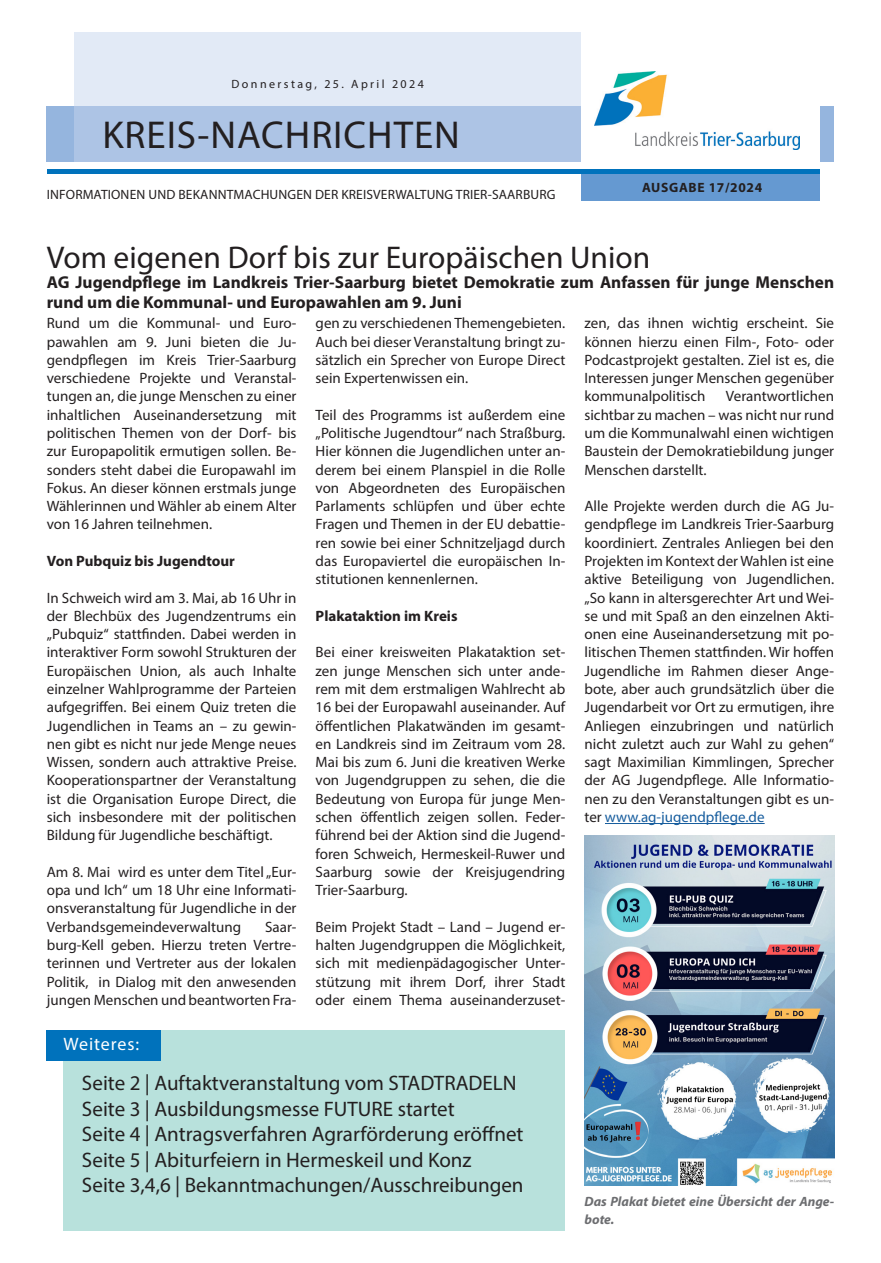
<style>
.page{position:relative;width:881px;height:1263px;background:#fff}
.page>*{position:absolute;margin:0;border:0;box-sizing:border-box;transform-origin:0 0}
.t1{font:39px "Myriad Pro";letter-spacing:.025em;color:#231f20}
.Headline{font:31.5px "Myriad Pro";color:#231f20}
.Inhaltsverzeichnis{font:21px "Myriad Pro";color:#231f20}
.t2{font:18px "Myriad Pro";letter-spacing:.05em;color:#fff}
.Subline{font:700 17.25px/20.2px "Myriad Pro";color:#231f20}
.Fließtext{font:15px/18.3px "Myriad Pro";color:#231f20;text-align:justify}
.Fließtext-2{font:700 15px "Myriad Pro";color:#231f20}
.t3{font:13.5px "Myriad Pro";letter-spacing:.01em;color:#231f20}
.Bilduntertitel{font:italic 700 13.5px/18.3px "Myriad Pro";color:#6c6d70}
.t4{font:700 13.5px "Myriad Pro";letter-spacing:.05em;color:#231f20}
.t5{font:12px "Myriad Pro";letter-spacing:.2em;color:#231f20}
.s1{color:#175d9e}
</style>
<div class="page">
<div style="left:47px;top:106px;width:786px;height:56px;background:#95b5de"></div>
<svg style="left:74px;top:32px;width:506px;height:130px;background:#cbd9ee"></svg>
<div style="left:580px;top:0;width:239px;height:193px;background:#fff"></div>
<div style="left:580px;top:172px;width:239px;height:28px;background:#6599d1"></div>
<hr style="left:47px;top:169px;width:772px;height:4px;background:#0072bc">
<img style="left:594px;top:71px;width:205px;height:79px">
<div style="left:63px;top:1030px;width:502px;height:201px;background:#b8e1dc"></div>
<div style="left:46px;top:1030px;width:115px;height:30px;background:#0072bc"></div>
<hr style="left:604px;top:823px;width:160px;height:1px;background:#175d9e">
<img style="left:584px;top:836px;width:249px;height:350px">
<p class="t5" style="left:231px;top:77px;width:194px">Donnerstag, 25. April 2024</p>
<h1 class="t1" style="left:102px;top:111px;width:359px">KREIS-NACHRICHTEN</h1>
<p class="t3" style="left:47px;top:186px;width:510px">INFORMATIONEN UND BEKANNTMACHUNGEN DER KREISVERWALTUNG TRIER-SAARBURG</p>
<p class="t4" style="left:642px;top:179px;width:121px">AUSGABE 17/2024</p>
<p class="Headline" style="left:47px;top:238px;width:604px">Vom eigenen Dorf bis zur Europäischen Union</p>
<p class="Subline" style="left:47px;top:271px;width:788px">AG Jugendpflege im Landkreis Trier-Saarburg bietet Demokratie zum Anfassen für junge Menschen rund um die Kommunal- und Europawahlen am 9. Juni</p>
<p class="Fließtext" style="left:315px;top:314px;width:251px">gen zu verschiedenen Themengebieten.<br>Auch bei dieser Veranstaltung bringt zu&shy;sätzlich ein Sprecher von Europe Direct sein Expertenwissen ein.</p>
<p class="Fließtext" style="left:315px;top:405px;width:251px">Teil des Programms ist außerdem eine „Politische Jugendtour“ nach Straßburg.<br>Hier können die Jugendlichen unter an&shy;derem bei einem Planspiel in die Rolle von Abgeordneten des Europäischen Parlaments schlüpfen und über echte Fragen und Themen in der EU debattie&shy;ren sowie bei einer Schnitzeljagd durch das Europaviertel die europäischen In&shy;stitutionen kennenlernen.</p>
<p class="Fließtext-2" style="left:315px;top:606px;width:143px">Plakataktion im Kreis</p>
<p class="Fließtext" style="left:315px;top:643px;width:251px">Bei einer kreisweiten Plakataktion set&shy;zen junge Menschen sich unter ande&shy;rem mit dem erstmaligen Wahlrecht ab 16 bei der Europawahl auseinander. Auf öffentlichen Plakatwänden im gesamt&shy;en Landkreis sind im Zeitraum vom 28.<br>Mai bis zum 6. Juni die kreativen Werke von Jugendgruppen zu sehen, die die Bedeutung von Europa für junge Men&shy;schen öffentlich zeigen sollen. Feder&shy;führend bei der Aktion sind die Jugend&shy;foren Schweich, Hermeskeil-Ruwer und Saarburg sowie der Kreisjugendring Trier-Saarburg.</p>
<p class="Fließtext" style="left:315px;top:917px;width:251px">Beim Projekt Stadt – Land – Jugend er&shy;halten Jugendgruppen die Möglichkeit, sich mit medienpädagogischer Unter&shy;stützung mit ihrem Dorf, ihrer Stadt oder einem Thema auseinanderzuset-</p>
<p class="Fließtext" style="left:47px;top:314px;width:251px">Rund um die Kommunal- und Euro&shy;pawahlen am 9. Juni bieten die Ju&shy;gendpflegen im Kreis Trier-Saarburg verschiedene Projekte und Veranstal&shy;tungen an, die junge Menschen zu einer inhaltlichen Auseinandersetzung mit politischen Themen von der Dorf- bis zur Europapolitik ermutigen sollen. Be&shy;sonders steht dabei die Europawahl im Fokus. An dieser können erstmals junge Wählerinnen und Wähler ab einem Alter von 16 Jahren teilnehmen.</p>
<p class="Fließtext-2" style="left:47px;top:551px;width:190px">Von Pubquiz bis Jugendtour</p>
<p class="Fließtext" style="left:47px;top:588px;width:251px">In Schweich wird am 3. Mai, ab 16 Uhr in der Blechbüx des Jugendzentrums ein „Pubquiz“ stattfinden. Dabei werden in interaktiver Form sowohl Strukturen der Europäischen Union, als auch Inhalte einzelner Wahlprogramme der Parteien aufgegriffen. Bei einem Quiz treten die Jugendlichen in Teams an – zu gewin&shy;nen gibt es nicht nur jede Menge neues Wissen, sondern auch attraktive Preise.<br>Kooperationspartner der Veranstaltung ist die Organisation Europe Direct, die sich insbesondere mit der politischen Bildung für Jugendliche beschäftigt.</p>
<p class="Fließtext" style="left:47px;top:862px;width:251px">Am 8. Mai wird es unter dem Titel „Eur&shy;opa und Ich“ um 18 Uhr eine Informati&shy;onsveranstaltung für Jugendliche in der Verbandsgemeindeverwaltung</p>
<p class="Fließtext" style="left:584px;top:314px;width:251px">zen, das ihnen wichtig erscheint. Sie können hierzu einen Film-, Foto- oder Podcastprojekt gestalten. Ziel ist es, die Interessen junger Menschen gegenüber kommunalpolitisch</p>
<p class="Fließtext" style="left:584px;top:387px;width:251px;text-indent:141px">Verantwortlichen sichtbar zu machen – was nicht nur rund um die Kommunalwahl einen wichtigen Baustein der Demokratiebildung junger Menschen darstellt.</p>
<p class="Fließtext" style="left:584px;top:497px;width:251px">Alle Projekte werden durch die AG Ju&shy;gendpflege im Landkreis Trier-Saarburg koordiniert. Zentrales Anliegen bei den Projekten im Kontext der Wahlen ist eine aktive Beteiligung von Jugendlichen. „So kann in altersgerechter Art und Wei&shy;se und mit Spaß an den einzelnen Akti&shy;onen eine Auseinandersetzung mit po&shy;litischen Themen stattfinden. Wir hoffen Jugendliche im Rahmen dieser Ange&shy;bote, aber auch grundsätzlich über die Jugendarbeit vor Ort zu ermutigen, ihre Anliegen einzubringen und natürlich nicht zuletzt auch zur Wahl zu gehen“ sagt Maximilian Kimmlingen, Sprecher der AG Jugendpflege. Alle Informatio&shy;nen zu den Veranstaltungen gibt es un&shy;ter <span class="s1">www.ag-jugendpflege.de</span></p>
<p class="Fließtext" style="left:47px;top:917px;width:251px;text-indent:218px">Saar&shy;burg-Kell geben. Hierzu treten Vertre&shy;terinnen und Vertreter aus der lokalen Politik, in Dialog mit den anwesenden jungen Menschen und beantworten Fra-</p>
<p class="t2" style="left:63px;top:1033px;width:77px">Weiteres:</p>
<p class="Inhaltsverzeichnis" style="left:82px;top:1070px;width:436px">Seite 2 | Auftaktveranstaltung vom STADTRADELN</p>
<p class="Inhaltsverzeichnis" style="left:82px;top:1096px;width:374px">Seite 3 | Ausbildungsmesse FUTURE startet</p>
<p class="Inhaltsverzeichnis" style="left:82px;top:1121px;width:443px">Seite 4 | Antragsverfahren Agrarförderung eröffnet</p>
<p class="Inhaltsverzeichnis" style="left:82px;top:1147px;width:391px">Seite 5 | Abiturfeiern in Hermeskeil und Konz</p>
<p class="Inhaltsverzeichnis" style="left:82px;top:1172px;width:443px">Seite 3,4,6 | Bekanntmachungen/Ausschreibungen</p>
<p class="Bilduntertitel" style="left:584px;top:1192px;width:251px">Das Plakat bietet eine Übersicht der Ange&shy;bote.</p>
</div>
